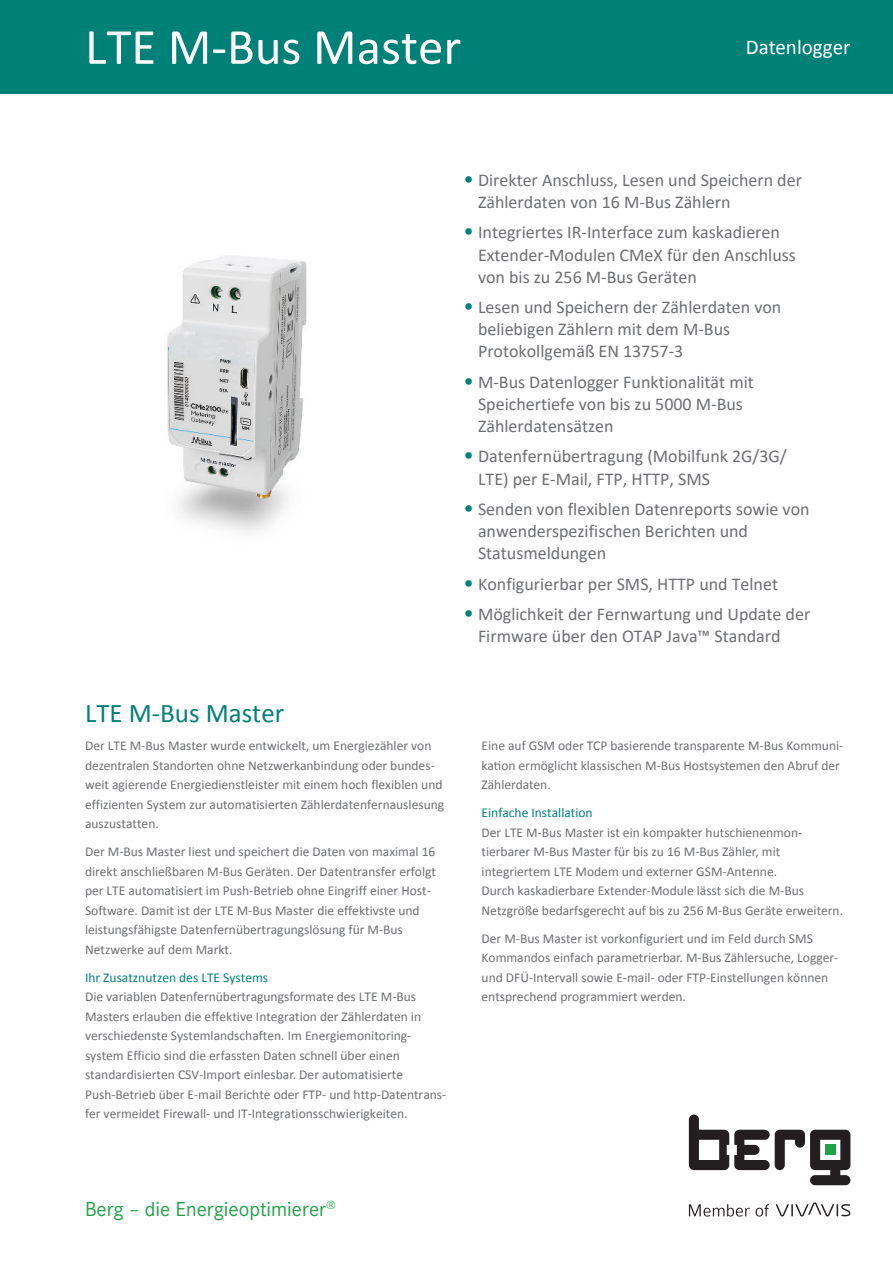
<style>
.page{position:relative;width:893px;height:1263px;background:#fff}
.page>*{position:absolute;margin:0;border:0;box-sizing:border-box;transform-origin:0 0}
.t1{font:51px "Calibri";color:#fff}
.t2{font:27px "Calibri";color:#008178}
.t3{font:21px "Corporate S";color:#1fa245}
.t4{font:21px "Calibri";color:#fff}
.t5{font:18px/22px "Calibri";color:#6d6e71}
.t6{font:13.5px/19.5px "Calibri";color:#6d6e71}
.t7{font:13.5px "Calibri";color:#008178}
.s1{font-size:21px;color:#008178}
</style>
<div class="page">
<div style="left:0;top:0;width:893px;height:94px;background:#008178"></div>
<svg style="left:689px;top:1114px;width:161px;height:71px"></svg>
<svg style="left:689px;top:1204px;width:80px;height:12px"></svg>
<svg style="left:776px;top:1202px;width:75px;height:14px"></svg>
<img style="left:165px;top:255px;width:142px;height:277px">
<h1 class="t1" style="left:85px;top:11px;width:378px">LTE M-Bus Master</h1>
<h3 class="t4" style="left:746px;top:37px;width:106px">Datenlogger</h3>
<h3 class="t5" style="left:478px;top:169px;width:325px;text-indent:-15px"><span class="s1">•</span> Direkter Anschluss, Lesen und Speichern der<br>Zählerdaten von 16 M-Bus Zählern</h3>
<h3 class="t5" style="left:478px;top:221px;width:319px;text-indent:-15px"><span class="s1">•</span> Integriertes IR-Interface zum kaskadieren<br>Extender-Modulen CMeX für den Anschluss von bis zu 256 M-Bus Geräten</h3>
<h3 class="t5" style="left:478px;top:296px;width:305px;text-indent:-15px"><span class="s1">•</span> Lesen und Speichern der Zählerdaten von beliebigen Zählern mit dem M-Bus<br>Protokollgemäß EN 13757-3</h3>
<h3 class="t5" style="left:478px;top:370px;width:277px;text-indent:-15px"><span class="s1">•</span> M-Bus Datenlogger Funktionalität mit<br>Speichertiefe von bis zu 5000 M-Bus<br>Zählerdatensätzen</h3>
<h3 class="t5" style="left:478px;top:445px;width:310px;text-indent:-15px"><span class="s1">•</span> Datenfernübertragung (Mobilfunk 2G/3G/<br>LTE) per E-Mail, FTP, HTTP, SMS</h3>
<h3 class="t5" style="left:478px;top:498px;width:333px;text-indent:-15px"><span class="s1">•</span> Senden von flexiblen Datenreports sowie von anwenderspezifischen Berichten und<br>Statusmeldungen</h3>
<h3 class="t5" style="left:463px;top:572px;width:316px"><span class="s1">•</span> Konfigurierbar per SMS, HTTP und Telnet</h3>
<h3 class="t5" style="left:478px;top:603px;width:334px;text-indent:-15px"><span class="s1">•</span> Möglichkeit der Fernwartung und Update der<br>Firmware über den OTAP Java™ Standard</h3>
<h2 class="t2" style="left:85px;top:694px;width:201px">LTE M-Bus Master</h2>
<p class="t6" style="left:85px;top:735px;width:361px">Der LTE M-Bus Master wurde entwickelt, um Energiezähler von dezentralen Standorten ohne Netzwerkanbindung oder bundes&shy;weit agierende Energiedienstleister mit einem hoch flexiblen und effizienten System zur automatisierten Zählerdatenfernauslesung auszustatten.</p>
<p class="t6" style="left:85px;top:842px;width:352px">Der M-Bus Master liest und speichert die Daten von maximal 16 direkt anschließbaren M-Bus Geräten. Der Datentransfer erfolgt per LTE automatisiert im Push-Betrieb ohne Eingriff einer Host-Software. Damit ist der LTE M-Bus Master die effektivste und leistungsfähigste Datenfernübertragungslösung für M-Bus Netzwerke auf dem Markt.</p>
<p class="t7" style="left:85px;top:969px;width:185px">Ihr Zusatznutzen des LTE Systems</p>
<p class="t6" style="left:85px;top:986px;width:363px">Die variablen Datenfernübertragungsformate des LTE M-Bus Masters erlauben die effektive Integration der Zählerdaten in verschiedenste Systemlandschaften. Im Energiemonitoring&shy;system Efficio sind die erfassten Daten schnell über einen standardisierten CSV-Import einlesbar. Der automatisierte Push-Betrieb über E-mail Berichte oder FTP- und http-Datentrans&shy;fer vermeidet Firewall- und IT-Integrationsschwierigkeiten.</p>
<p class="t6" style="left:482px;top:736px;width:363px">Eine auf GSM oder TCP basierende transparente M-Bus Kommuni&shy;kation ermöglicht klassischen M-Bus Hostsystemen den Abruf der<br>Zählerdaten.</p>
<p class="t7" style="left:482px;top:804px;width:113px">Einfache Installation</p>
<p class="t6" style="left:482px;top:822px;width:363px">Der LTE M-Bus Master ist ein kompakter hutschienenmon&shy;tierbarer M-Bus Master für bis zu 16 M-Bus Zähler, mit integriertem LTE Modem und externer GSM-Antenne.<br>Durch kaskadierbare Extender-Module lässt sich die M-Bus Netzgröße bedarfsgerecht auf bis zu 256 M-Bus Geräte erweitern.</p>
<p class="t6" style="left:482px;top:928px;width:358px">Der M-Bus Master ist vorkonfiguriert und im Feld durch SMS Kommandos einfach parametrierbar. M-Bus Zählersuche, Logger&shy;und DFÜ-Intervall sowie E-mail- oder FTP-Einstellungen können entsprechend programmiert werden.</p>
<h3 class="t3" style="left:85px;top:1202px;width:252px">Berg – die Energieoptimierer<sup>®</sup></h3>
</div>
